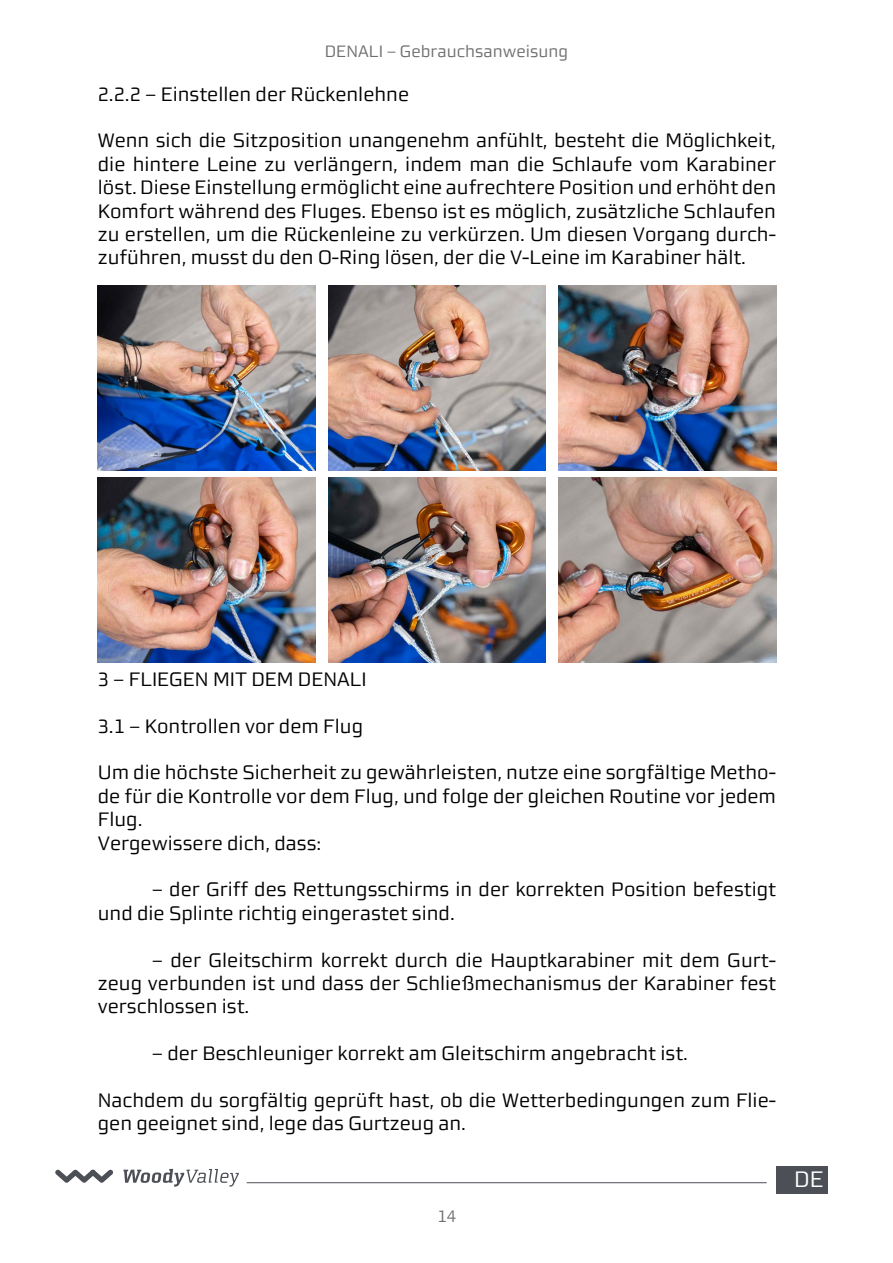
<style>
.page{position:relative;width:893px;height:1263px;background:#fff}
.page>*{position:absolute;margin:0;border:0;box-sizing:border-box;transform-origin:0 0}
.t1{font:22.5px "Morgan Sans Lining";color:#fff}
.t2{font:19.5px/23.4px "Morgan Sans Lining";color:#000}
.t3{font:16.5px "Morgan Sans Lining";color:#706f6f}
</style>
<div class="page">
<hr style="left:247px;top:1182px;width:520px;height:1px;background:#4d4f57">
<svg style="left:123px;top:1169px;width:116px;height:17px"></svg>
<svg style="left:55px;top:1169px;width:58px;height:14px"></svg>
<div style="left:776px;top:1166px;width:51px;height:28px;background:#4d4f57"></div>
<img style="left:98px;top:286px;width:218px;height:185px">
<img style="left:98px;top:477px;width:218px;height:185px">
<img style="left:328px;top:286px;width:218px;height:185px">
<img style="left:328px;top:477px;width:218px;height:185px">
<img style="left:558px;top:286px;width:218px;height:185px">
<img style="left:558px;top:477px;width:218px;height:185px">
<p class="t3" style="left:325px;top:41px;width:245px">DENALI – Gebrauchsanweisung</p>
<p class="t2" style="left:98px;top:82px;width:313px">2.2.2 – Einstellen der Rückenlehne</p>
<p class="t2" style="left:98px;top:129px;width:680px;text-align:justify">Wenn sich die Sitzposition unangenehm anfühlt, besteht die Möglichkeit, die hintere Leine zu verlängern, indem man die Schlaufe vom Karabiner löst. Diese Einstellung ermöglicht eine aufrechtere Position und erhöht den Komfort während des Fluges. Ebenso ist es möglich, zusätzliche Schlaufen zu erstellen, um die Rückenleine zu verkürzen. Um diesen Vorgang durch&shy;zuführen, musst du den O-Ring lösen, der die V-Leine im Karabiner hält.</p>
<p class="t2" style="left:98px;top:667px;width:270px">3 – FLIEGEN MIT DEM DENALI</p>
<p class="t2" style="left:98px;top:714px;width:267px">3.1 – Kontrollen vor dem Flug</p>
<p class="t2" style="left:98px;top:761px;width:680px">Um die höchste Sicherheit zu gewährleisten, nutze eine sorgfältige Metho&shy;de für die Kontrolle vor dem Flug, und folge der gleichen Routine vor jedem Flug.<br>Vergewissere dich, dass:</p>
<p class="t2" style="left:98px;top:878px;width:680px;text-indent:54px">– der Griff des Rettungsschirms in der korrekten Position befestigt und die Splinte richtig eingerastet sind.</p>
<p class="t2" style="left:98px;top:948px;width:680px;text-align:justify;text-indent:54px">– der Gleitschirm korrekt durch die Hauptkarabiner mit dem Gurt&shy;zeug verbunden ist und dass der Schließmechanismus der Karabiner fest verschlossen ist.</p>
<p class="t2" style="left:152px;top:1041px;width:538px">– der Beschleuniger korrekt am Gleitschirm angebracht ist.</p>
<p class="t2" style="left:98px;top:1088px;width:680px">Nachdem du sorgfältig geprüft hast, ob die Wetterbedingungen zum Flie&shy;gen geeignet sind, lege das Gurtzeug an.</p>
<p class="t3" style="left:437px;top:1207px;width:20px">14</p>
<p class="t1" style="left:794px;top:1166px;width:31px">DE</p>
</div>
